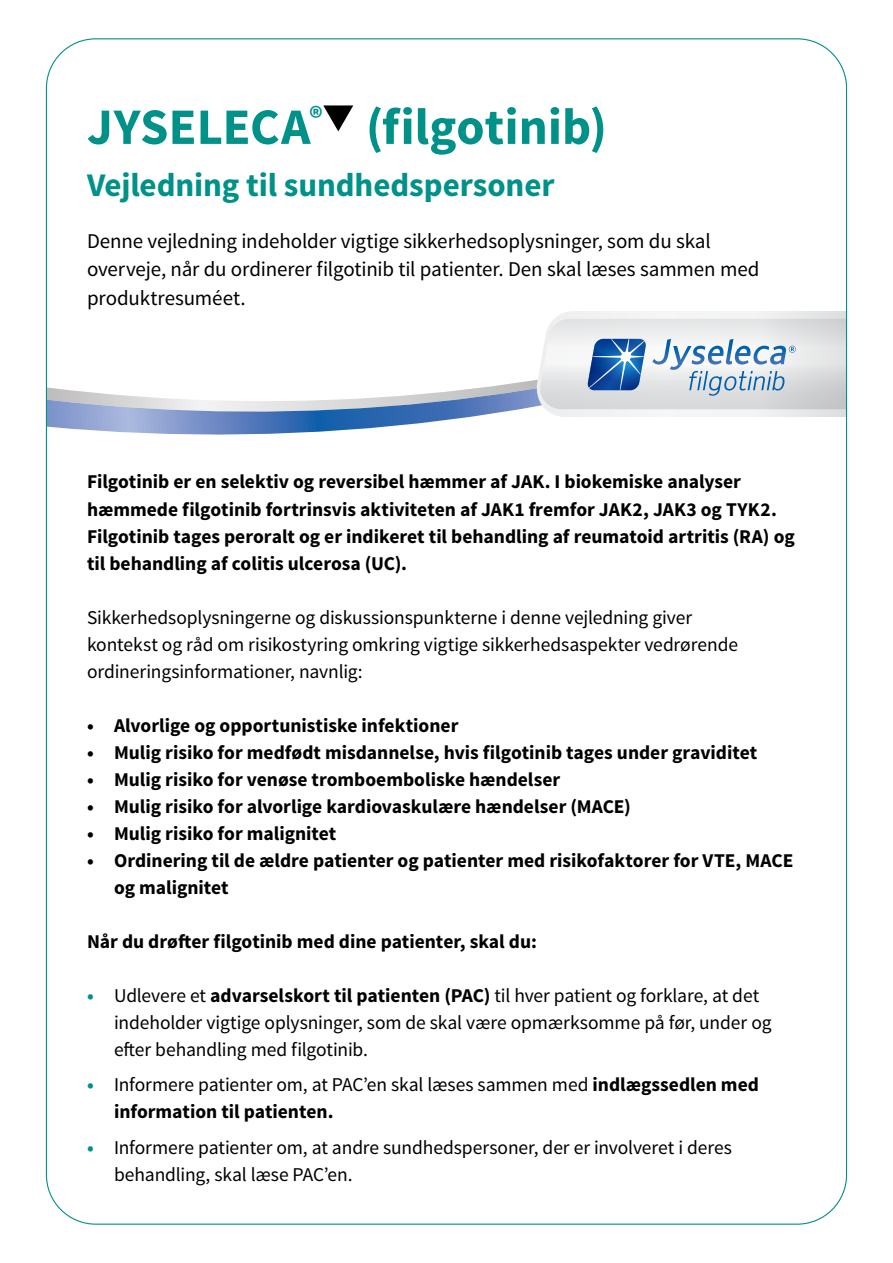
<style>
.page{position:relative;width:893px;height:1263px;background:#fff}
.page>*{position:absolute;margin:0;border:0;box-sizing:border-box;transform-origin:0 0}
.t1{font:700 51px "Source Sans Pro";color:#009189}
.t2{font:700 33px "Source Sans Pro";letter-spacing:-.005em;color:#009189}
.t3{font:21px/28.5px "Source Sans Pro";letter-spacing:-.005em;color:#000}
.t4{font:700 19.5px/27px "Source Sans Pro";color:#000}
.t5{font:19.5px/27px "Source Sans Pro";letter-spacing:-.005em;color:#000}
.s1{font-weight:700;color:#009189}
.s2{font-weight:700}
</style>
<div class="page">
<svg style="left:48px;top:380px;width:488px;height:55px"></svg>
<svg style="left:536px;top:311px;width:309px;height:106px"></svg>
<svg style="left:323px;top:105px;width:30px;height:26px"></svg>
<h1 class="t1" style="left:87px;top:94px;width:521px">JYSELECA<sup>®</sup> (filgotinib)</h1>
<h2 class="t2" style="left:87px;top:163px;width:469px">Vejledning til sundhedspersoner</h2>
<p class="t3" style="left:87px;top:227px;width:674px">Denne vejledning indeholder vigtige sikkerhedsoplysninger, som du skal overveje, når du ordinerer filgotinib til patienter. Den skal læses sammen med produktresuméet.</p>
<p class="t4" style="left:87px;top:469px;width:709px">Filgotinib er en selektiv og reversibel hæmmer af JAK. I biokemiske analyser hæmmede filgotinib fortrinsvis aktiviteten af JAK1 fremfor JAK2, JAK3 og TYK2.<br>Filgotinib tages peroralt og er indikeret til behandling af reumatoid artritis (RA) og til behandling af colitis ulcerosa (UC).</p>
<p class="t5" style="left:87px;top:604px;width:653px">Sikkerhedsoplysningerne og diskussionspunkterne i denne vejledning giver kontekst og råd om risikostyring omkring vigtige sikkerhedsaspekter vedrørende ordineringsinformationer, navnlig:</p>
<p class="t4" style="left:87px;top:712px;width:373px">• Alvorlige og opportunistiske infektioner</p>
<p class="t4" style="left:87px;top:739px;width:672px">• Mulig risiko for medfødt misdannelse, hvis filgotinib tages under graviditet</p>
<p class="t4" style="left:87px;top:766px;width:475px">• Mulig risiko for venøse tromboemboliske hændelser</p>
<p class="t4" style="left:87px;top:793px;width:545px">• Mulig risiko for alvorlige kardiovaskulære hændelser (MACE)</p>
<p class="t4" style="left:87px;top:820px;width:251px">• Mulig risiko for malignitet</p>
<p class="t4" style="left:114px;top:847px;width:681px;text-indent:-27px">• Ordinering til de ældre patienter og patienter med risikofaktorer for VTE, MACE og malignitet</p>
<p class="t4" style="left:87px;top:928px;width:451px">Når du drøfter filgotinib med dine patienter, skal du:</p>
<p class="t5" style="left:114px;top:982px;width:659px;text-indent:-27px"><span class="s1">•</span> Udlevere et <span class="s2">advarselskort til patienten (PAC)</span> til hver patient og forklare, at det indeholder vigtige oplysninger, som de skal være opmærksomme på før, under og efter behandling med filgotinib.</p>
<p class="t5" style="left:114px;top:1071px;width:646px;text-indent:-27px"><span class="s1">•</span> Informere patienter om, at PAC’en skal læses sammen med <span class="s2">indlægssedlen med information til patienten.</span></p>
<p class="t5" style="left:114px;top:1134px;width:619px;text-indent:-27px"><span class="s1">•</span> Informere patienter om, at andre sundhedspersoner, der er involveret i deres behandling, skal læse PAC’en.</p>
</div>
